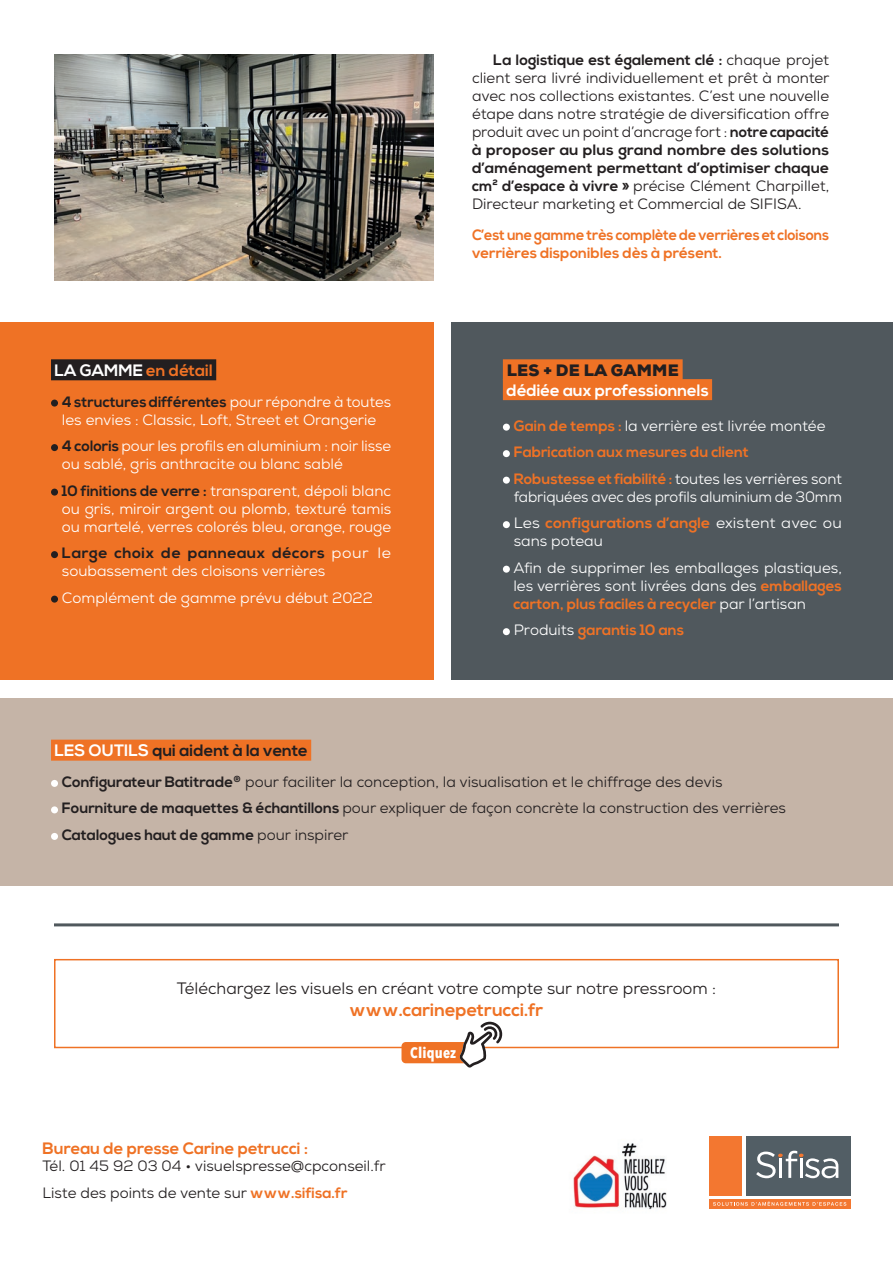
<style>
.page{position:relative;width:893px;height:1263px;background:#fff}
.page>*{position:absolute;margin:0;border:0;box-sizing:border-box;transform-origin:0 0}
.t1{font:700 18px "Nexa";color:#ef7225}
.t2{font:16.5px "Nexa";color:#231f20}
.t3{font:700 16.5px "Nexa";color:#ef7225}
.t4{font:700 16.5px "Nexa";color:#231f20}
.t5{font:700 16.5px "Nexa";color:#fff}
.t6{font:900 16.5px "Nexa";letter-spacing:.015em;color:#231f20}
.t7{font:15px/18px "Nexa";color:#231f20}
.t8{font:15px/18px "Nexa";color:#fff}
.t9{font:700 15px/26.5px "Nexa";color:#ef7225}
.t10{font:700 15px/18px "Nexa";color:#ef7225;scale:.96 1}
.t11{font:15px/18px "Nexa";color:#fff;scale:1.05 1}
.t12{font:700 condensed 15px "Avenir Next LT Pro";letter-spacing:.01em;color:#fff}
.s1{color:#fff}
.s2{font-weight:700;color:#231f20}
.s3{font-weight:700}
.s4{font-weight:400;color:#fff}
.s5{font-weight:700;color:#ef7225}
</style>
<div class="page">
<div style="left:452px;top:323px;width:441px;height:357px;background:#50585d"></div>
<div style="left:0;top:323px;width:434px;height:357px;background:#ef7225"></div>
<img style="left:54px;top:54px;width:380px;height:226px">
<div style="left:51px;top:359px;width:165px;height:21px;background:#231f20"></div>
<div style="left:51px;top:400px;width:7px;height:7px;background:#231f20;border-radius:50%"></div>
<div style="left:51px;top:444px;width:7px;height:7px;background:#231f20;border-radius:50%"></div>
<div style="left:51px;top:489px;width:7px;height:7px;background:#231f20;border-radius:50%"></div>
<div style="left:51px;top:551px;width:7px;height:7px;background:#231f20;border-radius:50%"></div>
<div style="left:51px;top:596px;width:7px;height:7px;background:#231f20;border-radius:50%"></div>
<div style="left:0;top:698px;width:893px;height:187px;background:#c5b4a7"></div>
<div style="left:51px;top:740px;width:260px;height:21px;background:#ef7225"></div>
<div style="left:51px;top:780px;width:7px;height:7px;background:#fff;border-radius:50%"></div>
<div style="left:51px;top:806px;width:7px;height:7px;background:#fff;border-radius:50%"></div>
<div style="left:51px;top:833px;width:7px;height:7px;background:#fff;border-radius:50%"></div>
<div style="left:503px;top:359px;width:180px;height:21px;background:#ef7225"></div>
<div style="left:503px;top:379px;width:209px;height:21px;background:#ef7225"></div>
<div style="left:503px;top:424px;width:7px;height:7px;background:#fff;border-radius:50%"></div>
<div style="left:503px;top:450px;width:7px;height:7px;background:#fff;border-radius:50%"></div>
<div style="left:503px;top:477px;width:7px;height:7px;background:#fff;border-radius:50%"></div>
<div style="left:503px;top:521px;width:7px;height:7px;background:#fff;border-radius:50%"></div>
<div style="left:503px;top:566px;width:7px;height:7px;background:#fff;border-radius:50%"></div>
<div style="left:503px;top:628px;width:7px;height:7px;background:#fff;border-radius:50%"></div>
<div style="left:54px;top:959px;width:785px;height:89px;border:2px solid #ef7225"></div>
<div style="left:401px;top:1042px;width:69px;height:21px;background:#ef7225;border-radius:4px"></div>
<svg style="left:459px;top:1022px;width:44px;height:45px"></svg>
<div style="left:709px;top:1199px;width:141px;height:9px;background:#f37730"></div>
<svg style="left:713px;top:1201px;width:133px;height:5px"></svg>
<div style="left:746px;top:1136px;width:104px;height:59px;background:#525e65"></div>
<div style="left:709px;top:1136px;width:33px;height:59px;background:#f37730"></div>
<svg style="left:756px;top:1151px;width:82px;height:27px"></svg>
<hr style="left:54px;top:923px;width:785px;height:3px;background:#50585d">
<img style="left:573px;top:1143px;width:94px;height:67px">
<p class="t3" style="left:54px;top:361px;width:160px"><span class="s1">LA GAMME</span> en détail</p>
<p class="t8" style="left:62px;top:392px;width:331px"><span class="s2">4 structures différentes</span> pour répondre à toutes les envies : Classic, Loft, Street et Orangerie</p>
<p class="t8" style="left:62px;top:437px;width:331px"><span class="s2">4 coloris</span> pour les profils en aluminium : noir lisse ou sablé, gris anthracite ou blanc sablé</p>
<p class="t8" style="left:62px;top:481px;width:331px;text-align:justify"><span class="s2">10 finitions de verre :</span> transparent, dépoli blanc ou gris, miroir argent ou plomb, texturé tamis ou martelé, verres colorés bleu, orange, rouge</p>
<p class="t11" style="left:62px;top:544px;width:315px"><span class="s2">Large choix de panneaux décors</span> pour le soubassement des cloisons verrières</p>
<p class="t8" style="left:62px;top:588px;width:312px">Complément de gamme prévu début 2022</p>
<p class="t7" style="left:472px;top:51px;width:359px;text-align:justify;text-indent:21px"><span class="s3">La logistique est également clé :</span> chaque projet client sera livré individuellement et prêt à monter avec nos collections existantes. C’est une nouvelle étape dans notre stratégie de diversification offre produit avec un point d’ancrage fort : <span class="s3">notre capacité à proposer au plus grand nombre des solutions d’aménagement permettant d’optimiser chaque cm² d’espace à vivre »</span> précise Clément Charpillet, Directeur marketing et Commercial de SIFISA.</p>
<p class="t10" style="left:472px;top:226px;width:374px">C’est une gamme très complète de verrières et cloisons verrières disponibles dès à présent.</p>
<p class="t6" style="left:507px;top:359px;width:174px">LES + DE LA GAMME</p>
<p class="t5" style="left:507px;top:380px;width:204px">dédiée aux professionnels</p>
<p class="t9" style="left:514px;top:413px;width:330px">Gain de temps : <span class="s4">la verrière est livrée montée<br></span>Fabrication aux mesures du client<br>Robustesse et fiabilité : <span class="s4">toutes les verrières sont</span></p>
<p class="t8" style="left:514px;top:483px;width:330px;line-height:26.5px">fabriquées avec des profils aluminium de 30mm<br>Les <span class="s5">configurations d’angle</span> existent avec ou</p>
<p class="t8" style="left:513px;top:528px;width:330px;line-height:26.5px">sans poteau<br>Afin de supprimer les emballages plastiques,</p>
<p class="t8" style="left:513px;top:576px;width:330px">les verrières sont livrées dans des <span class="s5">emballages carton, plus faciles à recycler</span> par l’artisan</p>
<p class="t9" style="left:514px;top:617px;width:172px"><span class="s4">Produits</span> garantis 10 ans</p>
<p class="t4" style="left:54px;top:741px;width:255px"><span class="s1">LES OUTILS</span> qui aident à la vente</p>
<p class="t7" style="left:62px;top:768px;width:725px;line-height:26.5px"><span class="s3">Configurateur Batitrade</span><sup>®</sup> pour faciliter la conception, la visualisation et le chiffrage des devis<br><span class="s3">Fourniture de maquettes &amp; échantillons</span> pour expliquer de façon concrète la construction des verrières<br><span class="s3">Catalogues haut de gamme</span> pour inspirer</p>
<p class="t2" style="left:177px;top:978px;width:541px">Téléchargez les visuels en créant votre compte sur notre pressroom :</p>
<p class="t1" style="left:349px;top:999px;width:195px">www.carinepetrucci.fr</p>
<p class="t12" style="left:410px;top:1043px;width:48px">Cliquez</p>
<p class="t3" style="left:43px;top:1139px;width:267px">Bureau de presse Carine petrucci :</p>
<p class="t7" style="left:43px;top:1152px;width:345px;line-height:27.2px">Tél. 01 45 92 03 04 • visuelspresse@cpconseil.fr<br>Liste des points de vente sur <span class="s5">www.sifisa.fr</span></p>
</div>
